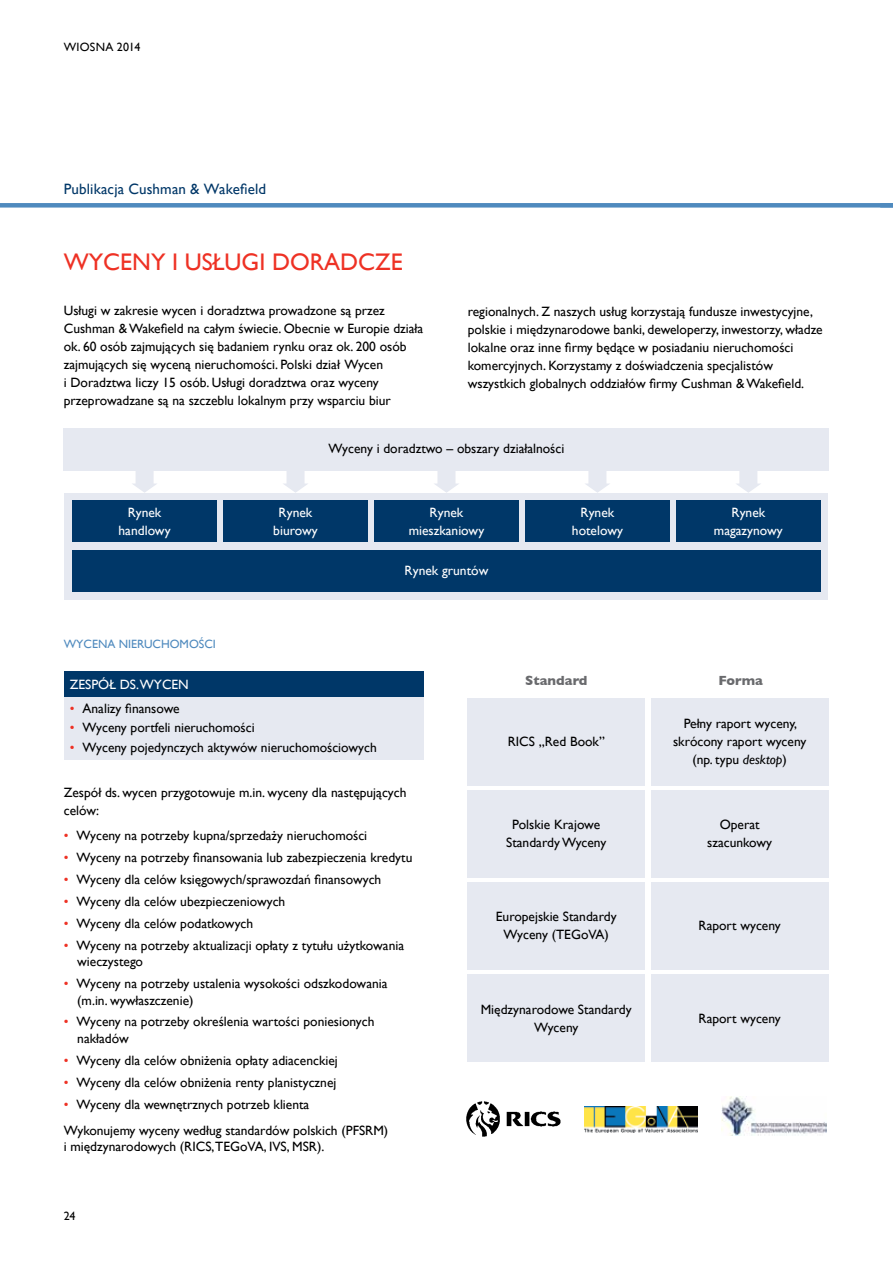
<style>
.page{position:relative;width:893px;height:1263px;background:#fff}
.page>*{position:absolute;margin:0;border:0;box-sizing:border-box;transform-origin:0 0}
.t1{font:24px "Gill Sans";color:#ee3124}
.t2{font:15px "Gill Sans";letter-spacing:.01em;color:#003768}
.t3{font:13.5px/18px "Gill Sans";color:#000}
.t4{font:13.5px/18px "Gill Sans";color:#fff;text-align:center}
.t5{font:700 13.5px "Gill Sans";color:#696a6d}
.t6{font:12px "Gill Sans";color:#4f8abe}
.t7{font:12px "Gill Sans";letter-spacing:.02em;color:#000}
.s1{color:#ee3124}
.s2{font-style:italic}
</style>
<div class="page">
<div style="left:0;top:203px;width:893px;height:5px;background:#4f8abe"></div>
<div style="left:64px;top:429px;width:765px;height:42px;background:#e6e9f1"></div>
<div style="left:65px;top:493px;width:763px;height:107px;background:#e6e9f1"></div>
<div style="left:72px;top:500px;width:145px;height:41px;background:#003768"></div>
<div style="left:72px;top:550px;width:749px;height:41px;background:#003768"></div>
<div style="left:374px;top:500px;width:145px;height:41px;background:#003768"></div>
<div style="left:223px;top:500px;width:145px;height:41px;background:#003768"></div>
<div style="left:525px;top:500px;width:145px;height:41px;background:#003768"></div>
<div style="left:468px;top:698px;width:177px;height:87px;background:#e6e9f1"></div>
<div style="left:468px;top:790px;width:177px;height:87px;background:#e6e9f1"></div>
<div style="left:468px;top:882px;width:177px;height:87px;background:#e6e9f1"></div>
<div style="left:468px;top:974px;width:177px;height:88px;background:#e6e9f1"></div>
<div style="left:651px;top:698px;width:177px;height:87px;background:#e6e9f1"></div>
<div style="left:651px;top:790px;width:177px;height:87px;background:#e6e9f1"></div>
<div style="left:651px;top:882px;width:177px;height:87px;background:#e6e9f1"></div>
<div style="left:651px;top:974px;width:177px;height:88px;background:#e6e9f1"></div>
<div style="left:676px;top:500px;width:145px;height:41px;background:#003768"></div>
<svg style="left:132px;top:471px;width:25px;height:22px"></svg>
<svg style="left:283px;top:471px;width:25px;height:22px"></svg>
<svg style="left:434px;top:471px;width:25px;height:22px"></svg>
<svg style="left:585px;top:471px;width:25px;height:22px"></svg>
<svg style="left:736px;top:471px;width:25px;height:22px"></svg>
<div style="left:64px;top:671px;width:360px;height:26px;background:#003768"></div>
<div style="left:64px;top:697px;width:360px;height:63px;background:#e6e9f1"></div>
<img style="left:466px;top:1101px;width:95px;height:36px">
<img style="left:584px;top:1106px;width:113px;height:26px">
<img style="left:722px;top:1096px;width:105px;height:39px">
<p class="t7" style="left:64px;top:40px;width:78px">wiosna 2014</p>
<p class="t2" style="left:64px;top:180px;width:204px">Publikacja Cushman &amp; Wakefield</p>
<h1 class="t1" style="left:64px;top:248px;width:42px">Wyceny</h1>
<h1 class="t1" style="left:172px;top:248px;width:27px">i usługi</h1>
<h1 class="t1" style="left:272px;top:248px;width:18px">doradcze</h1>
<p class="t3" style="left:468px;top:302px;width:356px">regionalnych. Z naszych usług korzystają fundusze inwestycyjne, polskie i międzynarodowe banki, deweloperzy, inwestorzy, władze lokalne oraz inne firmy będące w posiadaniu nieruchomości komercyjnych. Korzystamy z doświadczenia specjalistów wszystkich globalnych oddziałów firmy Cushman &amp; Wakefield.</p>
<p class="t3" style="left:64px;top:302px;width:361px">Usługi w zakresie wycen i doradztwa prowadzone są przez Cushman &amp; Wakefield na całym świecie. Obecnie w Europie działa ok. 60 osób zajmujących się badaniem rynku oraz ok. 200 osób zajmujących się wyceną nieruchomości. Polski dział Wycen<br>i Doradztwa liczy 15 osób. Usługi doradztwa oraz wyceny przeprowadzane są na szczeblu lokalnym przy wsparciu biur</p>
<p class="t3" style="left:329px;top:440px;width:237px">Wyceny i doradztwo – obszary działalności</p>
<p class="t4" style="left:119px;top:503px;width:54px">Rynek handlowy</p>
<p class="t6" style="left:64px;top:637px;width:22px">Wycena</p>
<p class="t6" style="left:119px;top:637px;width:9px">nieruchomości</p>
<p class="t4" style="left:273px;top:503px;width:46px">Rynek biurowy</p>
<p class="t4" style="left:572px;top:503px;width:53px">Rynek hotelowy</p>
<p class="t4" style="left:409px;top:503px;width:77px">Rynek mieszkaniowy</p>
<p class="t4" style="left:405px;top:562px;width:85px">Rynek gruntów</p>
<p class="t4" style="left:70px;top:675px;width:121px">ZESPÓŁ DS.WYCEN</p>
<p class="t3" style="left:70px;top:699px;width:111px"><span class="s1">•</span> Analizy finansowe</p>
<p class="t3" style="left:70px;top:718px;width:186px"><span class="s1">•</span> Wyceny portfeli nieruchomości</p>
<p class="t3" style="left:70px;top:738px;width:309px"><span class="s1">•</span> Wyceny pojedynczych aktywów nieruchomościowych</p>
<p class="t3" style="left:64px;top:783px;width:344px">Zespół ds. wycen przygotowuje m.in. wyceny dla następujących celów:</p>
<p class="t3" style="left:64px;top:826px;width:305px"><span class="s1">•</span> Wyceny na potrzeby kupna/sprzedaży nieruchomości</p>
<p class="t3" style="left:64px;top:848px;width:350px"><span class="s1">•</span> Wyceny na potrzeby finansowania lub zabezpieczenia kredytu</p>
<p class="t3" style="left:64px;top:870px;width:319px"><span class="s1">•</span> Wyceny dla celów księgowych/sprawozdań finansowych</p>
<p class="t3" style="left:64px;top:892px;width:223px"><span class="s1">•</span> Wyceny dla celów ubezpieczeniowych</p>
<p class="t3" style="left:64px;top:914px;width:191px"><span class="s1">•</span> Wyceny dla celów podatkowych</p>
<p class="t3" style="left:77px;top:937px;width:328px;line-height:16.5px;text-indent:-14px"><span class="s1">•</span> Wyceny na potrzeby aktualizacji opłaty z tytułu użytkowania wieczystego</p>
<p class="t3" style="left:77px;top:975px;width:312px;line-height:16.5px;text-indent:-14px"><span class="s1">•</span> Wyceny na potrzeby ustalenia wysokości odszkodowania (m.in. wywłaszczenie)</p>
<p class="t3" style="left:77px;top:1013px;width:299px;line-height:16.5px;text-indent:-14px"><span class="s1">•</span> Wyceny na potrzeby określenia wartości poniesionych nakładów</p>
<p class="t3" style="left:64px;top:1051px;width:276px"><span class="s1">•</span> Wyceny dla celów obniżenia opłaty adiacenckiej</p>
<p class="t3" style="left:64px;top:1073px;width:274px"><span class="s1">•</span> Wyceny dla celów obniżenia renty planistycznej</p>
<p class="t3" style="left:64px;top:1091px;width:326px;line-height:26.1px"><span class="s1">•</span> Wyceny dla wewnętrznych potrzeb klienta<br>Wykonujemy wyceny według standardów polskich (PFSRM)</p>
<p class="t3" style="left:64px;top:1137px;width:262px">i międzynarodowych (RICS,TEGoVA, IVS, MSR).</p>
<p class="t7" style="left:64px;top:1209px;width:13px">24</p>
<p class="t5" style="left:525px;top:672px;width:64px">Standard</p>
<p class="t3" style="left:508px;top:732px;width:99px">RICS „Red Book”</p>
<p class="t3" style="left:506px;top:816px;width:102px;text-align:center">Polskie Krajowe<br>Standardy Wyceny</p>
<p class="t3" style="left:496px;top:908px;width:122px;text-align:center">Europejskie Standardy<br>Wyceny (TEGoVA)</p>
<p class="t3" style="left:481px;top:1000px;width:152px;text-align:center">Międzynarodowe Standardy<br>Wyceny</p>
<p class="t4" style="left:714px;top:503px;width:70px">Rynek magazynowy</p>
<p class="t5" style="left:718px;top:672px;width:46px">Forma</p>
<p class="t3" style="left:673px;top:714px;width:135px;text-align:center">Pełny raport wyceny, skrócony raport wyceny (np. typu <span class="s2">desktop</span>)</p>
<p class="t3" style="left:707px;top:816px;width:67px;text-align:center">Operat szacunkowy</p>
<p class="t3" style="left:699px;top:917px;width:84px">Raport wyceny</p>
<p class="t3" style="left:699px;top:1009px;width:84px">Raport wyceny</p>
</div>
